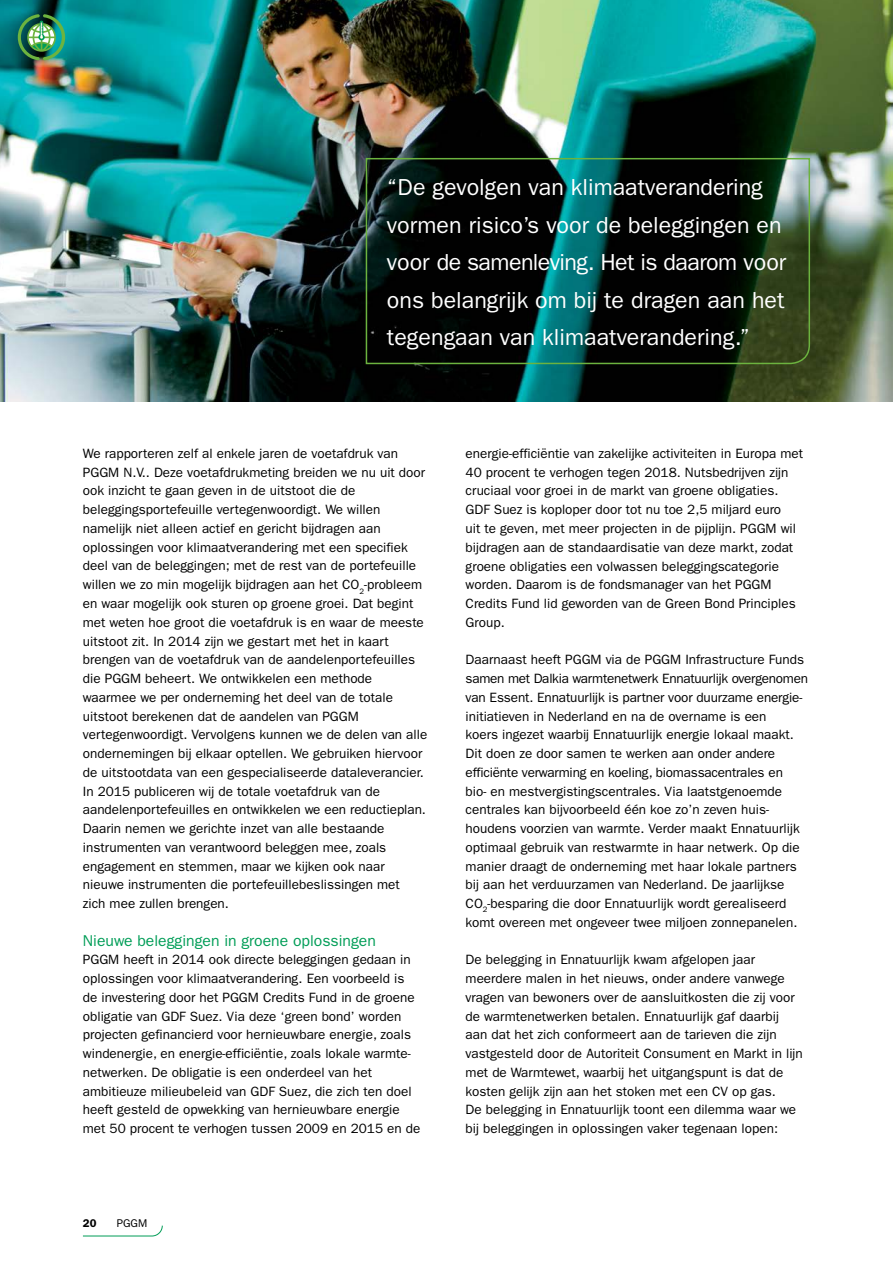
<style>
.page{position:relative;width:893px;height:1263px;background:#fff}
.page>*{position:absolute;margin:0;border:0;box-sizing:border-box;transform-origin:0 0}
.t1{font:23.25px/37.5px "ITC Franklin Gothic Std";color:#fff}
.t2{font:15.75px "ITC Franklin Gothic Std";color:#009d57}
.t3{font:13.5px/18.8px "ITC Franklin Gothic Std";color:#000}
.t4{font:11.25px "ITC Franklin Gothic Std";color:#000}
.t5{font:600 11.25px "ITC Franklin Gothic Std";color:#000}
</style>
<div class="page">
<svg style="left:83px;top:1225px;width:80px;height:11px"></svg>
<img style="left:0;top:0;width:893px;height:402px">
<svg style="left:365px;top:157px;width:446px;height:208px;background:#0b2019"></svg>
<svg style="left:18px;top:14px;width:47px;height:46px;background:#419066"></svg>
<h1 class="t1" style="left:387px;top:169px;width:401px">“De gevolgen van klimaatverandering vormen risico’s voor de beleggingen en voor de samenleving. Het is daarom voor ons belangrijk om bij te dragen aan het tegengaan van klimaatverandering.”</h1>
<p class="t3" style="left:83px;top:444px;width:346px">We rapporteren zelf al enkele jaren de voetafdruk van PGGM N.V.. Deze voetafdrukmeting breiden we nu uit door ook inzicht te gaan geven in de uitstoot die de beleggingsportefeuille vertegenwoordigt. We willen namelijk niet alleen actief en gericht bijdragen aan oplossingen voor klimaatverandering met een specifiek deel van de beleggingen; met de rest van de portefeuille willen we zo min mogelijk bijdragen aan het CO<sub>2</sub>-probleem en waar mogelijk ook sturen op groene groei. Dat begint met weten hoe groot die voetafdruk is en waar de meeste uitstoot zit. In 2014 zijn we gestart met het in kaart brengen van de voetafdruk van de aandelenportefeuilles die PGGM beheert. We ontwikkelen een methode waarmee we per onderneming het deel van de totale uitstoot berekenen dat de aandelen van PGGM vertegenwoordigt. Vervolgens kunnen we de delen van alle ondernemingen bij elkaar optellen. We gebruiken hiervoor de uitstootdata van een gespecialiseerde dataleverancier.<br>In 2015 publiceren wij de totale voetafdruk van de aandelenportefeuilles en ontwikkelen we een reductieplan.<br>Daarin nemen we gerichte inzet van alle bestaande instrumenten van verantwoord beleggen mee, zoals engagement en stemmen, maar we kijken ook naar nieuwe instrumenten die portefeuillebeslissingen met<br>zich mee zullen brengen.</p>
<p class="t2" style="left:83px;top:931px;width:294px">Nieuwe beleggingen in groene oplossingen</p>
<p class="t3" style="left:83px;top:950px;width:339px">PGGM heeft in 2014 ook directe beleggingen gedaan in oplossingen voor klimaatverandering. Een voorbeeld is de investering door het PGGM Credits Fund in de groene obligatie van GDF Suez. Via deze ‘green bond’ worden projecten gefinancierd voor hernieuwbare energie, zoals windenergie, en energie-efficiëntie, zoals lokale warmte&shy;netwerken. De obligatie is een onderdeel van het ambitieuze milieubeleid van GDF Suez, die zich ten doel heeft gesteld de opwekking van hernieuwbare energie met 50 procent te verhogen tussen 2009 en 2015 en de</p>
<p class="t5" style="left:83px;top:1216px;width:15px">20</p>
<p class="t4" style="left:117px;top:1216px;width:32px">PGGM</p>
<p class="t3" style="left:466px;top:444px;width:339px">energie-efficiëntie van zakelijke activiteiten in Europa met 40 procent te verhogen tegen 2018. Nutsbedrijven zijn cruciaal voor groei in de markt van groene obligaties.<br>GDF Suez is koploper door tot nu toe 2,5 miljard euro<br>uit te geven, met meer projecten in de pijplijn. PGGM wil bijdragen aan de standaardisatie van deze markt, zodat groene obligaties een volwassen beleggingscategorie worden. Daarom is de fondsmanager van het PGGM Credits Fund lid geworden van de Green Bond Principles Group.</p>
<p class="t3" style="left:466px;top:650px;width:344px">Daarnaast heeft PGGM via de PGGM Infrastructure Funds samen met Dalkia warmtenetwerk Ennatuurlijk overgenomen van Essent. Ennatuurlijk is partner voor duurzame energie&shy;initiatieven in Nederland en na de overname is een<br>koers ingezet waarbij Ennatuurlijk energie lokaal maakt.<br>Dit doen ze door samen te werken aan onder andere efficiënte verwarming en koeling, biomassacentrales en<br>bio- en mestvergistingscentrales. Via laatstgenoemde centrales kan bijvoorbeeld één koe zo’n zeven huis&shy;houdens voorzien van warmte. Verder maakt Ennatuurlijk optimaal gebruik van restwarmte in haar netwerk. Op die manier draagt de onderneming met haar lokale partners bij aan het verduurzamen van Nederland. De jaarlijkse CO<sub>2</sub>-besparing die door Ennatuurlijk wordt gerealiseerd komt overeen met ongeveer twee miljoen zonnepanelen.</p>
<p class="t3" style="left:466px;top:950px;width:339px">De belegging in Ennatuurlijk kwam afgelopen jaar meerdere malen in het nieuws, onder andere vanwege vragen van bewoners over de aansluitkosten die zij voor de warmtenetwerken betalen. Ennatuurlijk gaf daarbij aan dat het zich conformeert aan de tarieven die zijn vastgesteld door de Autoriteit Consument en Markt in lijn met de Warmtewet, waarbij het uitgangspunt is dat de kosten gelijk zijn aan het stoken met een CV op gas.<br>De belegging in Ennatuurlijk toont een dilemma waar we bij beleggingen in oplossingen vaker tegenaan lopen:</p>
</div>
